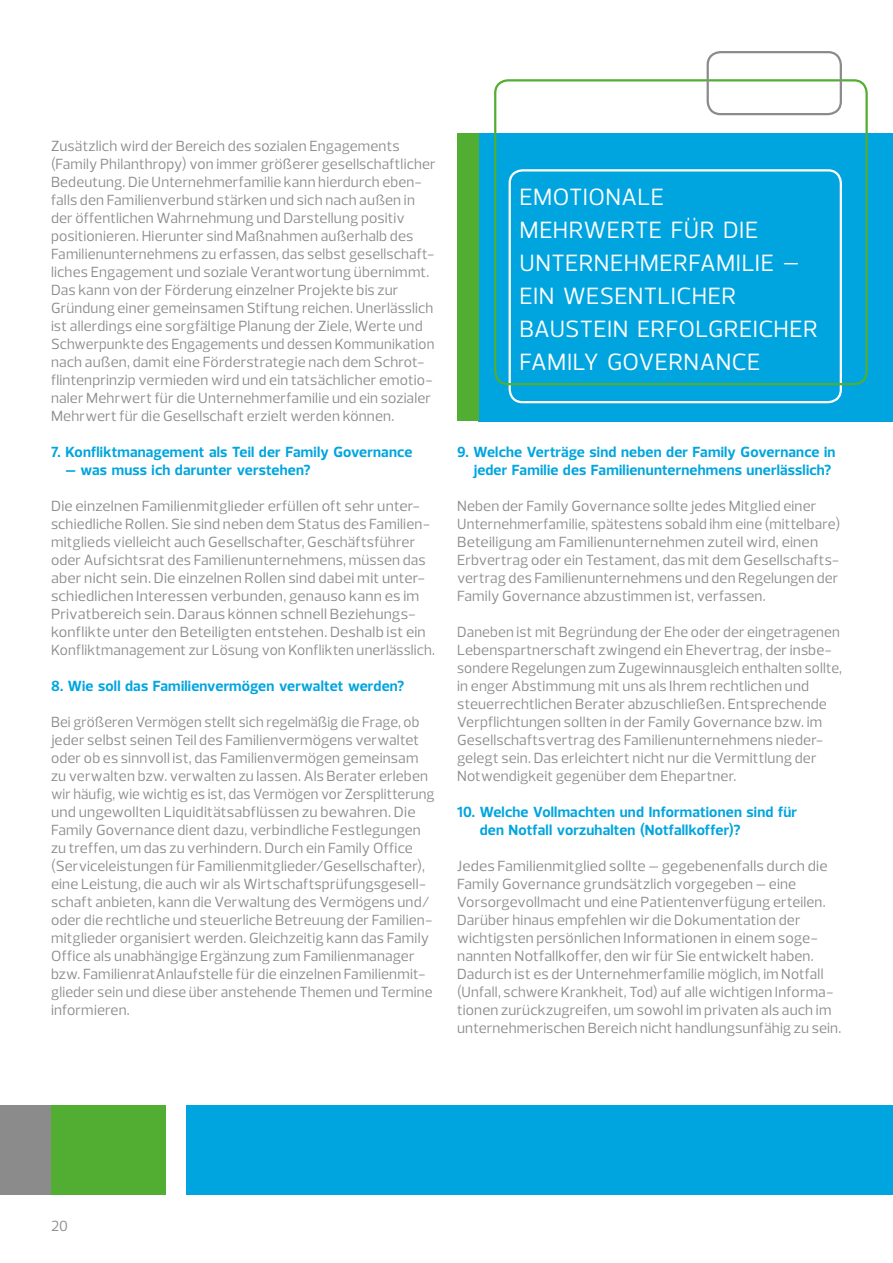
<style>
.page{position:relative;width:893px;height:1263px;background:#fff}
.page>*{position:absolute;margin:0;border:0;box-sizing:border-box;transform-origin:0 0}
.t1{font:24px/33px "Prelo";letter-spacing:.015em;color:#fff}
.t2{font:15px/18px "Prelo";letter-spacing:.01em;color:#8c8b8b}
.t3{font:700 15px/18px "Prelo";letter-spacing:.01em;color:#00a5df;text-align:right}
</style>
<div class="page">
<div style="left:0;top:1105px;width:51px;height:90px;background:#8c8b8b"></div>
<div style="left:51px;top:1105px;width:114px;height:90px;background:#52ae32"></div>
<div style="left:186px;top:1105px;width:707px;height:90px;background:#00a5df"></div>
<div style="left:478px;top:133px;width:415px;height:288px;background:#00a5df"></div>
<div style="left:457px;top:133px;width:21px;height:288px;background:#52ae32"></div>
<div style="left:509px;top:169px;width:333px;height:234px;border:2px solid #fff;border-radius:13px"></div>
<div style="left:494px;top:79px;width:374px;height:306px;border:2px solid #52ae32;border-radius:13px"></div>
<div style="left:707px;top:51px;width:135px;height:64px;border:2px solid #8c8b8b;border-radius:13px"></div>
<p class="t2" style="left:51px;top:137px;width:386px">Zusätzlich wird der Bereich des sozialen Engagements (Family Philanthropy) von immer größerer gesellschaftlicher Bedeutung. Die Unternehmerfamilie kann hierdurch eben&shy;falls den Familienverbund stärken und sich nach außen in der öffentlichen Wahrnehmung und Darstellung positiv positionieren. Hierunter sind Maßnahmen außerhalb des Familienunternehmens zu erfassen, das selbst gesellschaft&shy;liches Engagement und soziale Verantwortung übernimmt.<br>Das kann von der Förderung einzelner Projekte bis zur Gründung einer gemeinsamen Stiftung reichen. Unerlässlich ist allerdings eine sorgfältige Planung der Ziele, Werte und Schwerpunkte des Engagements und dessen Kommunikation nach außen, damit eine Förderstrategie nach dem Schrot&shy;flintenprinzip vermieden wird und ein tatsächlicher emotio&shy;naler Mehrwert für die Unternehmerfamilie und ein sozialer Mehrwert für die Gesellschaft erzielt werden können.</p>
<p class="t3" style="left:51px;top:443px;width:363px">7. Konfliktmanagement als Teil der Family Governance</p>
<p class="t3" style="left:65px;top:461px;width:247px">– was muss ich darunter verstehen?</p>
<p class="t2" style="left:51px;top:497px;width:386px">Die einzelnen Familienmitglieder erfüllen oft sehr unter&shy;schiedliche Rollen. Sie sind neben dem Status des Familien&shy;mitglieds vielleicht auch Gesellschafter, Geschäftsführer oder Aufsichtsrat des Familienunternehmens, müssen das aber nicht sein. Die einzelnen Rollen sind dabei mit unter&shy;schiedlichen Interessen verbunden, genauso kann es im Privatbereich sein. Daraus können schnell Beziehungs&shy;konflikte unter den Beteiligten entstehen. Deshalb ist ein Konfliktmanagement zur Lösung von Konflikten unerlässlich.</p>
<p class="t3" style="left:51px;top:677px;width:355px">8. Wie soll das Familienvermögen verwaltet werden?</p>
<p class="t2" style="left:51px;top:713px;width:385px">Bei größeren Vermögen stellt sich regelmäßig die Frage, ob jeder selbst seinen Teil des Familienvermögens verwaltet oder ob es sinnvoll ist, das Familienvermögen gemeinsam zu verwalten bzw. verwalten zu lassen. Als Berater erleben wir häufig, wie wichtig es ist, das Vermögen vor Zersplitterung und ungewollten Liquiditätsabflüssen zu bewahren. Die Family Governance dient dazu, verbindliche Festlegungen zu treffen, um das zu verhindern. Durch ein Family Office (Serviceleistungen für Familienmitglieder/Gesellschafter), eine Leistung, die auch wir als Wirtschaftsprüfungsgesell&shy;schaft anbieten, kann die Verwaltung des Vermögens und/ oder die rechtliche und steuerliche Betreuung der Familien&shy;mitglieder organisiert werden. Gleichzeitig kann das Family Office als unabhängige Ergänzung zum Familienmanager bzw. FamilienratAnlaufstelle für die einzelnen Familienmit&shy;glieder sein und diese über anstehende Themen und Termine informieren.</p>
<h1 class="t1" style="left:519px;top:181px;width:300px">EMOTIONALE<br>MEHRWERTE FÜR DIE<br>UNTERNEHMERFAMILIE –<br>EIN WESENTLICHER<br>BAUSTEIN ERFOLGREICHER<br>FAMILY GOVERNANCE</h1>
<p class="t3" style="left:457px;top:443px;width:380px">9. Welche Verträge sind neben der Family Governance in jeder Familie des Familienunternehmens unerlässlich?</p>
<p class="t2" style="left:457px;top:497px;width:385px">Neben der Family Governance sollte jedes Mitglied einer Unternehmerfamilie, spätestens sobald ihm eine (mittelbare)<br>Beteiligung am Familienunternehmen zuteil wird, einen Erbvertrag oder ein Testament, das mit dem Gesellschafts&shy;vertrag des Familienunternehmens und den Regelungen der Family Governance abzustimmen ist, verfassen.</p>
<p class="t2" style="left:457px;top:623px;width:386px">Daneben ist mit Begründung der Ehe oder der eingetragenen Lebenspartnerschaft zwingend ein Ehevertrag, der insbe&shy;sondere Regelungen zum Zugewinnausgleich enthalten sollte, in enger Abstimmung mit uns als Ihrem rechtlichen und steuerrechtlichen Berater abzuschließen. Entsprechende Verpflichtungen sollten in der Family Governance bzw. im Gesellschaftsvertrag des Familienunternehmens nieder&shy;gelegt sein. Das erleichtert nicht nur die Vermittlung der Notwendigkeit gegenüber dem Ehepartner.</p>
<p class="t3" style="left:480px;top:803px;width:319px;text-align:left;text-indent:-23px">10. Welche Vollmachten und Informationen sind für den Notfall vorzuhalten (Notfallkoffer)?</p>
<p class="t2" style="left:457px;top:857px;width:386px">Jedes Familienmitglied sollte – gegebenenfalls durch die Family Governance grundsätzlich vorgegeben – eine Vorsorgevollmacht und eine Patientenverfügung erteilen.<br>Darüber hinaus empfehlen wir die Dokumentation der wichtigsten persönlichen Informationen in einem soge&shy;nannten Notfallkoffer, den wir für Sie entwickelt haben.<br>Dadurch ist es der Unternehmerfamilie möglich, im Notfall (Unfall, schwere Krankheit, Tod) auf alle wichtigen Informa&shy;tionen zurückzugreifen, um sowohl im privaten als auch im unternehmerischen Bereich nicht handlungsunfähig zu sein.</p>
<p class="t2" style="left:51px;top:1217px;width:19px">20</p>
</div>
